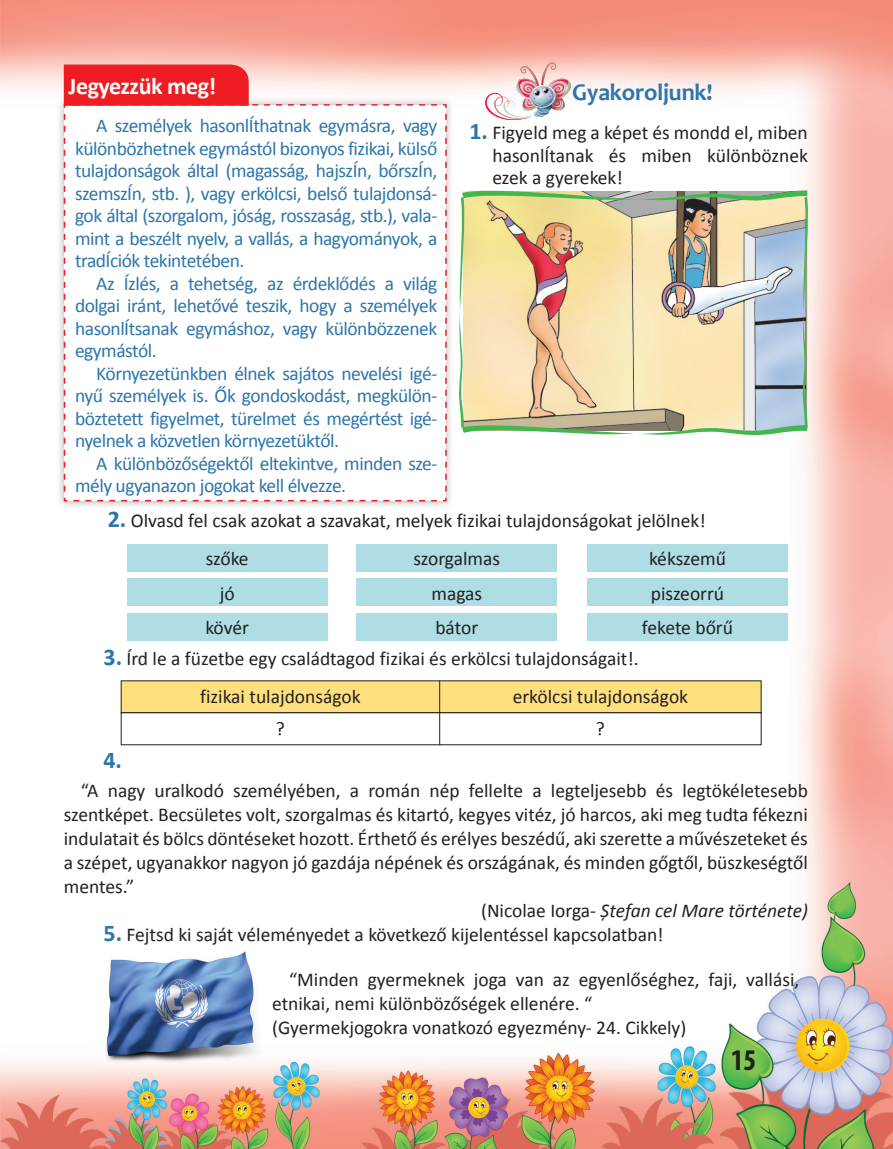
<style>
.page{position:relative;width:893px;height:1149px;background:#fff}
.page>*{position:absolute;margin:0;border:0;box-sizing:border-box;transform-origin:0 0}
.t1{font:700 condensed 30px "Myriad Pro";color:#231f20}
._005_Retinem{font:700 24px "Calibri";letter-spacing:-.02em;color:#fff}
._006_Exersam{font:700 24px "Candara";letter-spacing:-.01em;color:#2d75ab}
._004_exercitii{font:700 24px "Calibri";color:#2d75ab}
._004_exercitii-2{font:19.5px/24px "Calibri";color:#231f20;text-align:justify}
.t2{font:19.5px/22.5px "Calibri";letter-spacing:-.025em;color:#2d75ab;text-align:justify}
.t3{font:italic 19.5px "Calibri";color:#231f20}
.s1{font-weight:700;font-size:24px;color:#2d75ab}
.s2{font-style:normal}
</style>
<div class="page">
<img style="left:0;top:0;width:893px;height:1148px">
<div style="left:55px;top:97px;width:399px;height:412px;background:#231f20;opacity:.35"></div>
<svg style="left:63px;top:103px;width:384px;height:399px"></svg>
<svg style="left:64px;top:64px;width:373px;height:42px"></svg>
<img style="left:486px;top:63px;width:84px;height:57px">
<div style="left:127px;top:544px;width:201px;height:27px;background:#aedee4"></div>
<div style="left:356px;top:544px;width:201px;height:27px;background:#aedee4"></div>
<div style="left:587px;top:544px;width:201px;height:27px;background:#aedee4"></div>
<div style="left:127px;top:578px;width:201px;height:27px;background:#aedee4"></div>
<div style="left:356px;top:578px;width:201px;height:27px;background:#aedee4"></div>
<div style="left:587px;top:578px;width:201px;height:27px;background:#aedee4"></div>
<div style="left:127px;top:613px;width:201px;height:27px;background:#aedee4"></div>
<div style="left:356px;top:613px;width:201px;height:27px;background:#aedee4"></div>
<div style="left:587px;top:613px;width:201px;height:27px;background:#aedee4"></div>
<svg style="left:459px;top:190px;width:349px;height:245px;background:#d7cca9"></svg>
<div style="left:121px;top:680px;width:319px;height:32px;background:#ffe07f"></div>
<div style="left:121px;top:712px;width:319px;height:32px;background:#fff"></div>
<div style="left:121px;top:712px;width:319px;height:33px;border:1px solid #231f20"></div>
<div style="left:440px;top:680px;width:321px;height:32px;background:#ffe07f"></div>
<div style="left:440px;top:712px;width:321px;height:32px;background:#fff"></div>
<div style="left:439px;top:712px;width:322px;height:33px;border:1px solid #231f20"></div>
<img style="left:96px;top:947px;width:167px;height:115px">
<p class="_005_Retinem" style="left:69px;top:69px;width:149px">Jegyezzük meg!</p>
<p class="_006_Exersam" style="left:572px;top:77px;width:142px">Gyakoroljunk!</p>
<p class="t2" style="left:75px;top:114px;width:364px;text-indent:21px">A személyek hasonlÍthatnak egymásra, vagy különbözhetnek egymástól bizonyos fizikai, külső tulajdonságok által (magasság, hajszÍn, bőrszÍn, szemszÍn, stb. ), vagy erkölcsi, belső tulajdonsá&shy;gok által (szorgalom, jóság, rosszaság, stb.), vala&shy;mint a beszélt nyelv, a vallás, a hagyományok, a tradÍciók tekintetében.</p>
<p class="t2" style="left:75px;top:271px;width:364px;text-indent:21px">Az Ízlés, a tehetség, az érdeklődés a világ dolgai iránt, lehetővé teszik, hogy a személyek hasonlÍtsanak egymáshoz, vagy különbözzenek egymástól.</p>
<p class="t2" style="left:75px;top:361px;width:364px;text-indent:21px">Környezetünkben élnek sajátos nevelési igé&shy;nyű személyek is. Ők gondoskodást, megkülön&shy;böztetett figyelmet, türelmet és megértést igé&shy;nyelnek a közvetlen környezetüktől.</p>
<p class="t2" style="left:75px;top:451px;width:364px;text-indent:21px">A különbözőségektől eltekintve, minden sze&shy;mély ugyanazon jogokat kell élvezze.</p>
<p class="_004_exercitii-2" style="left:492px;top:121px;width:317px;line-height:22.5px;text-indent:-23px"><span class="s1">1.</span> Figyeld meg a képet és mondd el, miben hasonlÍtanak és miben különböznek ezek a gyerekek!</p>
<p class="_004_exercitii-2" style="left:108px;top:507px;width:599px"><span class="s1">2.</span> Olvasd fel csak azokat a szavakat, melyek fizikai tulajdonságokat jelölnek!</p>
<p class="_004_exercitii-2" style="left:206px;top:546px;width:44px">szőke</p>
<p class="_004_exercitii-2" style="left:413px;top:546px;width:88px">szorgalmas</p>
<p class="_004_exercitii-2" style="left:649px;top:546px;width:78px">kékszemű</p>
<p class="_004_exercitii-2" style="left:220px;top:580px;width:16px">jó</p>
<p class="_004_exercitii-2" style="left:431px;top:580px;width:52px">magas</p>
<p class="_004_exercitii-2" style="left:651px;top:580px;width:75px">piszeorrú</p>
<p class="_004_exercitii-2" style="left:205px;top:615px;width:45px">kövér</p>
<p class="_004_exercitii-2" style="left:435px;top:615px;width:44px">bátor</p>
<p class="_004_exercitii-2" style="left:642px;top:615px;width:92px">fekete bőrű</p>
<p class="_004_exercitii-2" style="left:104px;top:645px;width:537px"><span class="s1">3.</span> Írd le a füzetbe egy családtagod fizikai és erkölcsi tulajdonságait!.</p>
<p class="_004_exercitii-2" style="left:200px;top:683px;width:162px">fizikai tulajdonságok</p>
<p class="_004_exercitii-2" style="left:276px;top:715px;width:11px">?</p>
<p class="_004_exercitii-2" style="left:513px;top:683px;width:177px">erkölcsi tulajdonságok</p>
<p class="_004_exercitii-2" style="left:596px;top:715px;width:11px">?</p>
<p class="_004_exercitii" style="left:104px;top:742px;width:20px">4.</p>
<p class="_004_exercitii-2" style="left:64px;top:777px;width:746px;text-indent:17px">“A nagy uralkodó személyében, a román nép fellelte a legteljesebb és legtökéletesebb szentképet. Becsületes volt, szorgalmas és kitartó, kegyes vitéz, jó harcos, aki meg tudta fékezni indulatait és bölcs döntéseket hozott. Érthető és erélyes beszédű, aki szerette a művészeteket és a szépet, ugyanakkor nagyon jó gazdája népének és országának, és minden gőgtől, büszkeségtől mentes.”</p>
<p class="t3" style="left:481px;top:897px;width:328px"><span class="s2">(Nicolae Iorga-</span> Ștefan cel Mare története)</p>
<p class="_004_exercitii-2" style="left:104px;top:921px;width:562px"><span class="s1">5.</span> Fejtsd ki saját véleményedet a következő kijelentéssel kapcsolatban!</p>
<p class="_004_exercitii-2" style="left:272px;top:966px;width:529px;text-indent:17px">“Minden gyermeknek joga van az egyenlőséghez, faji, vallási, etnikai, nemi különbözőségek ellenére. “</p>
<p class="_004_exercitii-2" style="left:272px;top:1014px;width:416px">(Gyermekjogokra vonatkozó egyezmény- 24. Cikkely)</p>
<h1 class="t1" style="left:731px;top:1041px;width:27px">15</h1>
</div>
